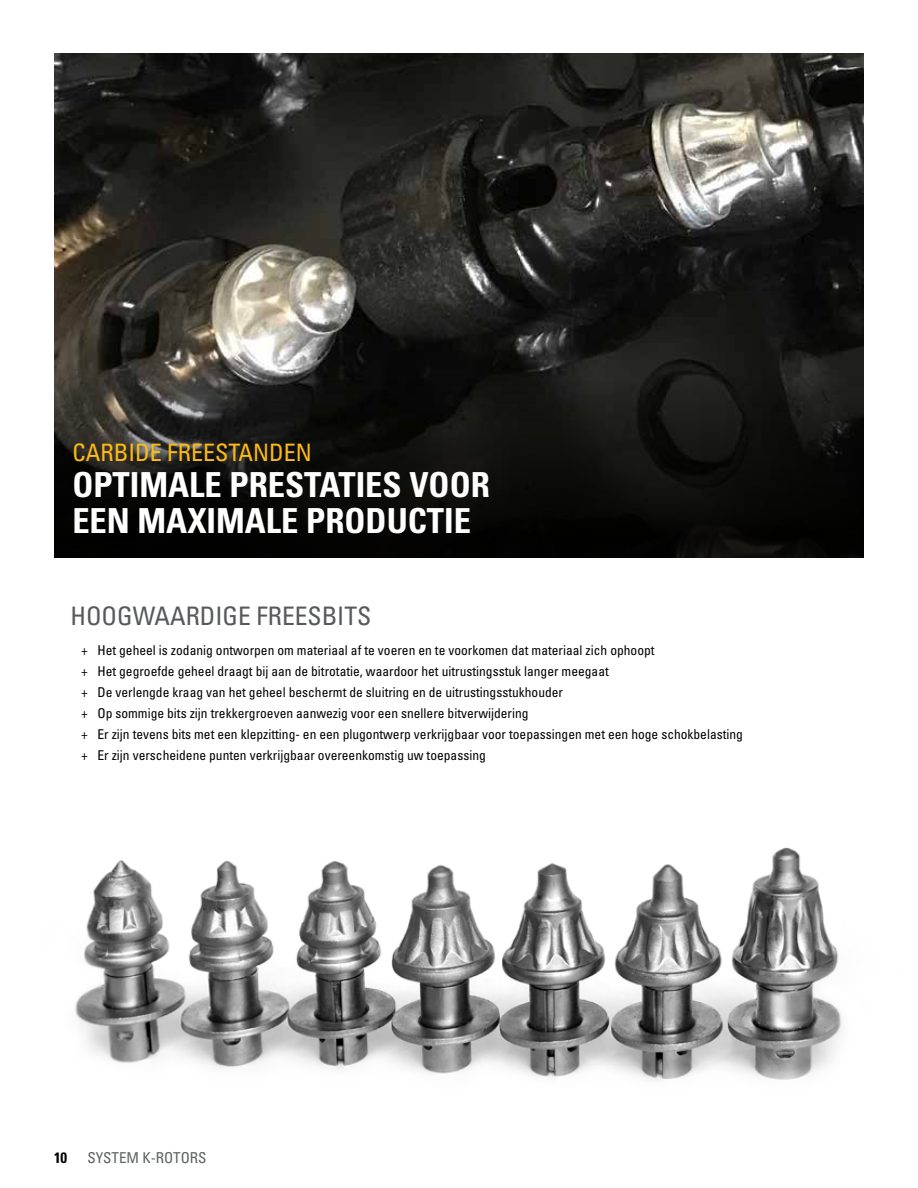
<style>
.page{position:relative;width:918px;height:1188px;background:#fff}
.page>*{position:absolute;margin:0;border:0;box-sizing:border-box;transform-origin:0 0}
.t1{font:700 condensed 34.5px/36px "Univers";color:#fff}
.t2{font:condensed 25.5px "Univers";color:#58595b}
.t3{font:condensed 24px "Univers";color:#fdba12}
.t4{font:condensed 15px "Univers";color:#5e6263}
.t5{font:700 condensed 15px "Univers";color:#000}
.t6{font:condensed 13.5px/21px "Univers";color:#000}
</style>
<div class="page">
<img style="left:54px;top:54px;width:810px;height:46px">
<svg style="left:54px;top:100px;width:810px;height:457px;background:#272723"></svg>
<img style="left:75px;top:847px;width:767px;height:234px">
<h3 class="t3" style="left:72px;top:438px;width:241px">CARBIDE FREESTANDEN</h3>
<h1 class="t1" style="left:72px;top:467px;width:419px">OPTIMALE PRESTATIES VOOR<br>EEN MAXIMALE PRODUCTIE</h1>
<h2 class="t2" style="left:70px;top:599px;width:302px">HOOGWAARDIGE FREESBITS</h2>
<p class="t6" style="left:81px;top:639px;width:664px">+ Het geheel is zodanig ontworpen om materiaal af te voeren en te voorkomen dat materiaal zich ophoopt<br>+ Het gegroefde geheel draagt bij aan de bitrotatie, waardoor het uitrustingsstuk langer meegaat<br>+ De verlengde kraag van het geheel beschermt de sluitring en de uitrustingsstukhouder<br>+ Op sommige bits zijn trekkergroeven aanwezig voor een snellere bitverwijdering<br>+ Er zijn tevens bits met een klepzitting- en een plugontwerp verkrijgbaar voor toepassingen met een hoge schokbelasting + Er zijn verscheidene punten verkrijgbaar overeenkomstig uw toepassing</p>
<p class="t5" style="left:54px;top:1148px;width:15px">10</p>
<p class="t4" style="left:87px;top:1148px;width:121px">SYSTEM K-ROTORS</p>
</div>
